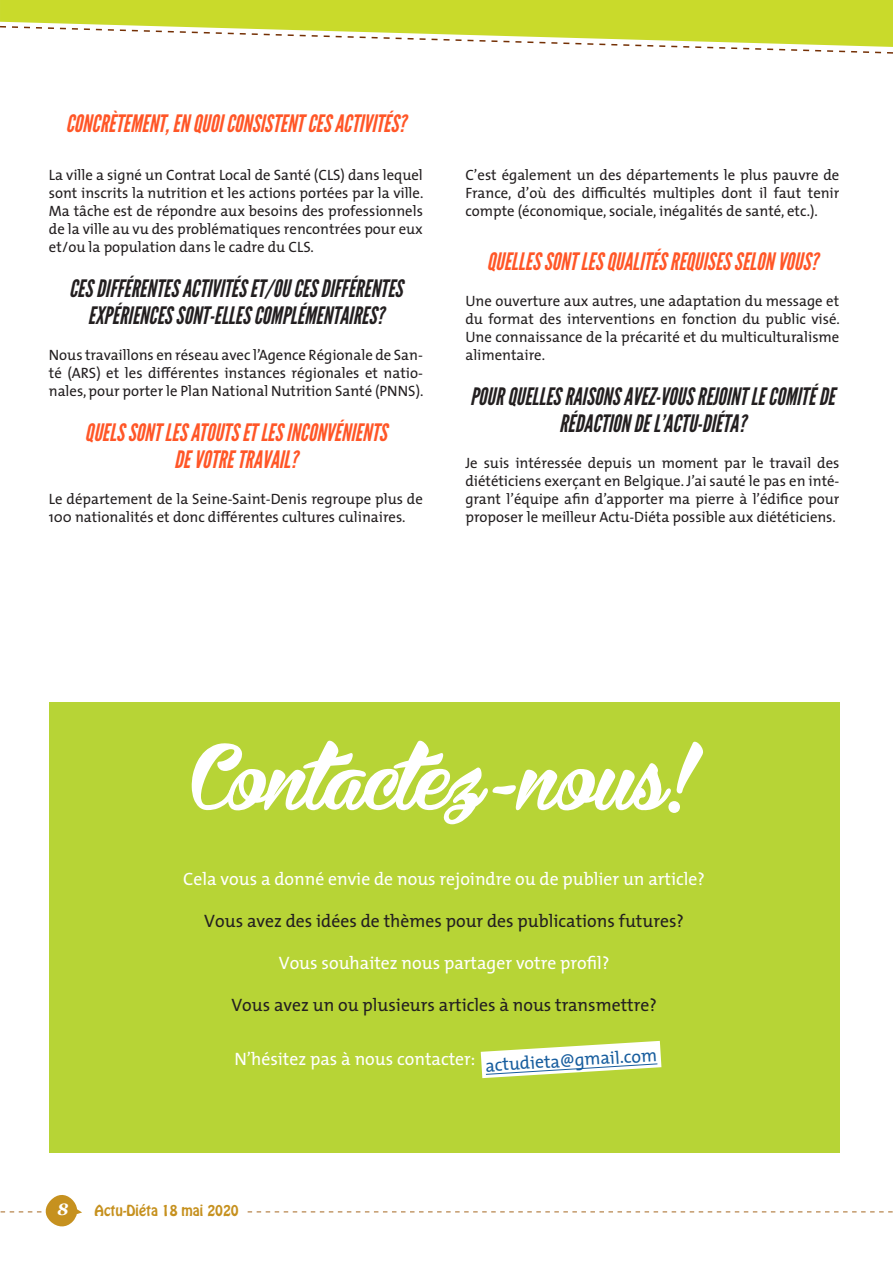
<style>
.page{position:relative;width:893px;height:1263px;background:#fff}
.page>*{position:absolute;margin:0;border:0;box-sizing:border-box;transform-origin:0 0}
.t1{font:81px "Bira PERSONALUSEONLY";color:#fff}
.t2{font:italic 24px/27px "League Gothic";color:#231f20;text-align:center}
.t3{font:italic 24px/27px "League Gothic";color:#ff5627;text-align:center}
.t4{font:18px "The Mix";color:#fff}
.t5{font:18px "The Mix";color:#231f20}
.t6{font:18px "The Mix";color:#175d9e}
.t7{font:italic 700 16.5px "Georgia";color:#fff}
.t8{font:15px/18px "The Mix";color:#231f20;text-align:justify}
.t9{font:13.5px "Hobo Std";color:#c6911f}
</style>
<div class="page">
<svg style="left:0;top:0;width:893px;height:54px"></svg>
<svg style="left:0;top:1195px;width:82px;height:32px"></svg>
<svg style="left:248px;top:1211px;width:645px;height:1px"></svg>
<div style="left:49px;top:702px;width:790px;height:450px;background:#b7d436"></div>
<svg style="left:481px;top:1041px;width:180px;height:37px"></svg>
<h2 class="t3" style="left:66px;top:111px;width:342px">CONCRÈTEMENT, EN QUOI CONSISTENT CES ACTIVITÉS?</h2>
<p class="t8" style="left:49px;top:165px;width:376px">La ville a signé un Contrat Local de Santé (CLS) dans lequel sont inscrits la nutrition et les actions portées par la ville.<br>Ma tâche est de répondre aux besoins des professionnels de la ville au vu des problématiques rencontrées pour eux et/ou la population dans le cadre du CLS.</p>
<h2 class="t2" style="left:69px;top:275px;width:335px">CES DIFFÉRENTES ACTIVITÉS ET/OU CES DIFFÉRENTES<br>EXPÉRIENCES SONT-ELLES COMPLÉMENTAIRES?</h2>
<p class="t8" style="left:49px;top:345px;width:376px">Nous travaillons en réseau avec l’Agence Régionale de San&shy;té (ARS) et les différentes instances régionales et natio&shy;nales, pour porter le Plan National Nutrition Santé (PNNS).</p>
<h2 class="t3" style="left:85px;top:419px;width:303px">QUELS SONT LES ATOUTS ET LES INCONVÉNIENTS<br>DE VOTRE TRAVAIL?</h2>
<p class="t8" style="left:49px;top:489px;width:375px">Le département de la Seine-Saint-Denis regroupe plus de<br>100 nationalités et donc différentes cultures culinaires.</p>
<p class="t8" style="left:465px;top:165px;width:376px">C’est également un des départements le plus pauvre de France, d’où des difficultés multiples dont il faut tenir compte (économique, sociale, inégalités de santé, etc.).</p>
<h2 class="t3" style="left:487px;top:248px;width:333px">QUELLES SONT LES QUALITÉS REQUISES SELON VOUS?</h2>
<p class="t8" style="left:465px;top:291px;width:376px">Une ouverture aux autres, une adaptation du message et du format des interventions en fonction du public visé.<br>Une connaissance de la précarité et du multiculturalisme alimentaire.</p>
<h2 class="t2" style="left:470px;top:383px;width:366px">POUR QUELLES RAISONS AVEZ-VOUS REJOINT LE COMITÉ DE<br>RÉDACTION DE L’ACTU-DIÉTA?</h2>
<p class="t8" style="left:465px;top:453px;width:375px">Je suis intéressée depuis un moment par le travail des diététiciens exerçant en Belgique. J’ai sauté le pas en inté&shy;grant l’équipe afin d’apporter ma pierre à l’édifice pour proposer le meilleur Actu-Diéta possible aux diététiciens.</p>
<h1 class="t1" style="left:189px;top:718px;width:512px">Contactez-nous!</h1>
<p class="t4" style="left:183px;top:864px;width:523px">Cela vous a donné envie de nous rejoindre ou de publier un article?</p>
<p class="t5" style="left:204px;top:906px;width:481px">Vous avez des idées de thèmes pour des publications futures?</p>
<p class="t4" style="left:279px;top:948px;width:332px">Vous souhaitez nous partager votre profil?</p>
<p class="t5" style="left:231px;top:990px;width:427px">Vous avez un ou plusieurs articles à nous transmettre?</p>
<p class="t4" style="left:234px;top:1044px;width:421px">N’hésitez pas à nous contacter: actudieta@gmail.com</p>
<p class="t6" style="left:485px;top:1050px;width:173px;rotate:-3deg">actudieta@gmail.com</p>
<p class="t7" style="left:57px;top:1196px;width:13px">8</p>
<p class="t9" style="left:95px;top:1201px;width:146px">Actu-Diéta 18 mai 2020</p>
</div>
